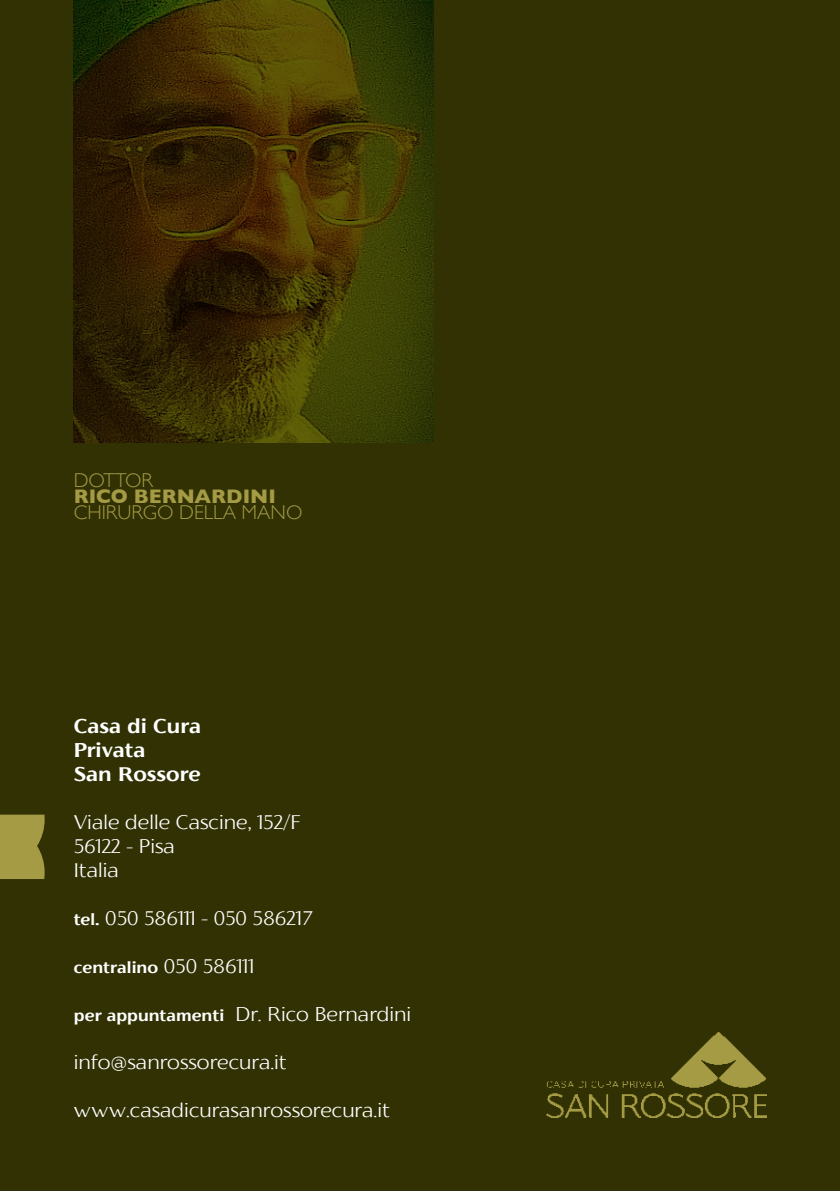
<style>
.page{position:relative;width:840px;height:1191px;background:#fff}
.page>*{position:absolute;margin:0;border:0;box-sizing:border-box;transform-origin:0 0}
.t1{font:300 20px/24px "Florentia";color:#fff}
.t2{font:700 20px/24px "Florentia";color:#fff}
.t3{font:300 20px "Gill Sans";color:#a49b44}
.t4{font:700 20px "Gill Sans";color:#a49b44}
.t5{font:700 16px "Florentia";color:#fff}
.s1{font-weight:700;font-size:16px}
.s2{font-weight:300;font-size:20px}
</style>
<div class="page">
<div style="left:0;top:0;width:839px;height:1191px;background:#313104"></div>
<svg style="left:0;top:814px;width:45px;height:65px;background:#9c943f"></svg>
<img style="left:546px;top:1032px;width:219px;height:85px">
<img style="left:74px;top:0;width:359px;height:442px">
<p class="t3" style="left:74px;top:469px;width:81px">DOTTOR</p>
<p class="t4" style="left:74px;top:485px;width:203px">RICO BERNARDINI</p>
<p class="t3" style="left:74px;top:501px;width:230px">CHIRURGO DELLA MANO</p>
<p class="t2" style="left:74px;top:716px;width:129px">Casa di Cura<br>Privata<br>San Rossore</p>
<p class="t1" style="left:74px;top:812px;width:229px">viale delle cascine, 152/f<br>56122 - pisa<br>italia</p>
<p class="t1" style="left:74px;top:908px;width:241px"><span class="s1">tel.</span> 050 586111 - 050 586217</p>
<p class="t5" style="left:74px;top:961px;width:182px">centralino <span class="s2">050 586111</span></p>
<p class="t1" style="left:74px;top:1004px;width:339px"><span class="s1">per appuntamenti</span> dr. rico bernardini</p>
<p class="t1" style="left:74px;top:1052px;width:214px">info@sanrossorecura.it</p>
<p class="t1" style="left:74px;top:1100px;width:317px">www.casadicurasanrossorecura.it</p>
</div>
